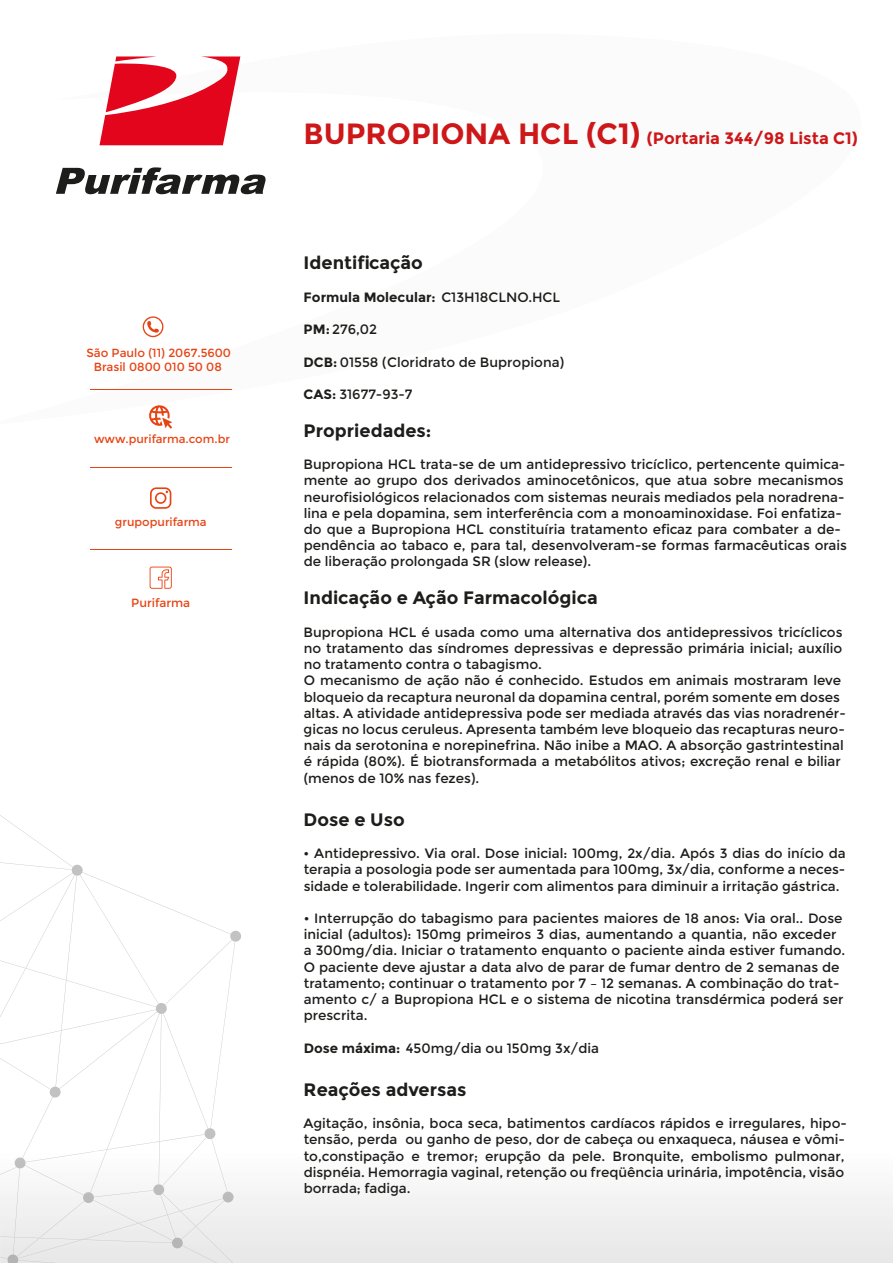
<style>
.page{position:relative;width:893px;height:1263px;background:#fff}
.page>*{position:absolute;margin:0;border:0;box-sizing:border-box;transform-origin:0 0}
.t1{font:700 18px "Montserrat";color:#1d1d1b}
.t2{font:700 16.5px "Montserrat";color:#cd1719}
.t3{font:13.5px/16.2px "Montserrat";color:#1d1d1b}
.t4{font:700 13.5px "Montserrat";color:#1d1d1b}
.t5{font:12px "Montserrat";color:#e74313}
.t6{font:11.85px/14.4px "Montserrat";color:#e74313;text-align:center}
.t7{font:11.55px "Montserrat";color:#e74313}
.s1{font-size:29.25px}
.s2{font-weight:400}
.s3{font-weight:700}
</style>
<div class="page">
<div style="left:18px;top:1198px;width:144px;height:60px;background:#ececec"></div>
<div style="left:93px;top:1200px;width:69px;height:41px;background:#eee"></div>
<img style="left:25px;top:1168px;width:59px;height:27px">
<img style="left:90px;top:1168px;width:16px;height:24px">
<img style="left:215px;top:1168px;width:13px;height:24px">
<img style="left:162px;top:1168px;width:32px;height:18px">
<img style="left:160px;top:1195px;width:2px;height:43px">
<div style="left:162px;top:1193px;width:71px;height:70px;background:#ededed"></div>
<img style="left:159px;top:1168px;width:1px;height:16px">
<img style="left:13px;top:1175px;width:7px;height:79px">
<img style="left:0;top:1168px;width:26px;height:7px">
<svg style="left:83px;top:1192px;width:11px;height:11px"></svg>
<svg style="left:223px;top:1191px;width:11px;height:11px"></svg>
<svg style="left:0;top:1254px;width:18px;height:9px"></svg>
<svg style="left:0;top:815px;width:241px;height:353px"></svg>
<svg style="left:153px;top:1184px;width:11px;height:11px"></svg>
<svg style="left:172px;top:1237px;width:11px;height:11px"></svg>
<svg style="left:150px;top:487px;width:21px;height:22px"></svg>
<svg style="left:150px;top:567px;width:22px;height:22px"></svg>
<hr style="left:90px;top:389px;width:141px;height:1px;background:#e74313">
<hr style="left:90px;top:467px;width:141px;height:1px;background:#e74313">
<hr style="left:90px;top:549px;width:141px;height:1px;background:#e74313">
<svg style="left:100px;top:56px;width:140px;height:89px"></svg>
<svg style="left:56px;top:167px;width:210px;height:27px"></svg>
<svg style="left:143px;top:316px;width:20px;height:21px"></svg>
<svg style="left:149px;top:405px;width:23px;height:24px"></svg>
<p class="t6" style="left:86px;top:346px;width:146px">São Paulo (11) 2067.5600<br>Brasil 0800 010 50 08</p>
<p class="t7" style="left:94px;top:433px;width:138px">www.purifarma.com.br</p>
<p class="t7" style="left:115px;top:515px;width:93px">grupopurifarma</p>
<p class="t5" style="left:131px;top:596px;width:60px">Purifarma</p>
<p class="t2" style="left:304px;top:129px;width:556px"><span class="s1">BUPROPIONA HCL (C1)</span> (Portaria 344/98 Lista C1)</p>
<h1 class="t1" style="left:304px;top:252px;width:121px">Identificação</h1>
<p class="t4" style="left:304px;top:289px;width:258px">Formula Molecular: <span class="s2">C13H18CLNO.HCL</span></p>
<p class="t3" style="left:304px;top:322px;width:75px"><span class="s3">PM:</span> 276,02</p>
<p class="t3" style="left:304px;top:354px;width:262px"><span class="s3">DCB:</span> 01558 (Cloridrato de Bupropiona)</p>
<p class="t3" style="left:304px;top:386px;width:110px"><span class="s3">CAS:</span> 31677-93-7</p>
<h1 class="t1" style="left:304px;top:420px;width:129px">Propriedades:</h1>
<p class="t3" style="left:304px;top:457px;width:545px">Bupropiona HCL trata-se de um antidepressivo tricíclico, pertencente quimica&shy;mente ao grupo dos derivados aminocetônicos, que atua sobre mecanismos neurofisiológicos relacionados com sistemas neurais mediados pela noradrena&shy;lina e pela dopamina, sem interferência com a monoaminoxidase. Foi enfatiza&shy;do que a Bupropiona HCL constituíria tratamento eficaz para combater a de&shy;pendência ao tabaco e, para tal, desenvolveram-se formas farmacêuticas orais de liberação prolongada SR (slow release).</p>
<h1 class="t1" style="left:304px;top:587px;width:296px">Indicação e Ação Farmacológica</h1>
<p class="t3" style="left:304px;top:624px;width:544px">Bupropiona HCL é usada como uma alternativa dos antidepressivos tricíclicos no tratamento das síndromes depressivas e depressão primária inicial; auxílio no tratamento contra o tabagismo.<br>O mecanismo de ação não é conhecido. Estudos em animais mostraram leve bloqueio da recaptura neuronal da dopamina central, porém somente em doses altas. A atividade antidepressiva pode ser mediada através das vias noradrenér&shy;gicas no locus ceruleus. Apresenta também leve bloqueio das recapturas neuro&shy;nais da serotonina e norepinefrina. Não inibe a MAO. A absorção gastrintestinal é rápida (80%). É biotransformada a metabólitos ativos; excreção renal e biliar (menos de 10% nas fezes).</p>
<h1 class="t1" style="left:304px;top:809px;width:103px">Dose e Uso</h1>
<p class="t3" style="left:304px;top:845px;width:544px;text-align:justify">• Antidepressivo. Via oral. Dose inicial: 100mg, 2x/dia. Após 3 dias do início da terapia a posologia pode ser aumentada para 100mg, 3x/dia, conforme a neces&shy;sidade e tolerabilidade. Ingerir com alimentos para diminuir a irritação gástrica.</p>
<p class="t3" style="left:304px;top:910px;width:543px">• Interrupção do tabagismo para pacientes maiores de 18 anos: Via oral.. Dose inicial (adultos): 150mg primeiros 3 dias, aumentando a quantia, não exceder a 300mg/dia. Iniciar o tratamento enquanto o paciente ainda estiver fumando.<br>O paciente deve ajustar a data alvo de parar de fumar dentro de 2 semanas de tratamento; continuar o tratamento por 7 – 12 semanas. A combinação do trat&shy;amento c/ a Bupropiona HCL e o sistema de nicotina transdérmica poderá ser prescrita.</p>
<p class="t3" style="left:304px;top:1040px;width:297px"><span class="s3">Dose máxima:</span> 450mg/dia ou 150mg 3x/dia</p>
<h1 class="t1" style="left:304px;top:1079px;width:164px">Reações adversas</h1>
<p class="t3" style="left:304px;top:1115px;width:545px">Agitação, insônia, boca seca, batimentos cardíacos rápidos e irregulares, hipo&shy;tensão, perda ou ganho de peso, dor de cabeça ou enxaqueca, náusea e vômi&shy;to,constipação e tremor; erupção da pele. Bronquite, embolismo pulmonar, dispnéia. Hemorragia vaginal, retenção ou freqüência urinária, impotência, visão borrada; fadiga.</p>
</div>
